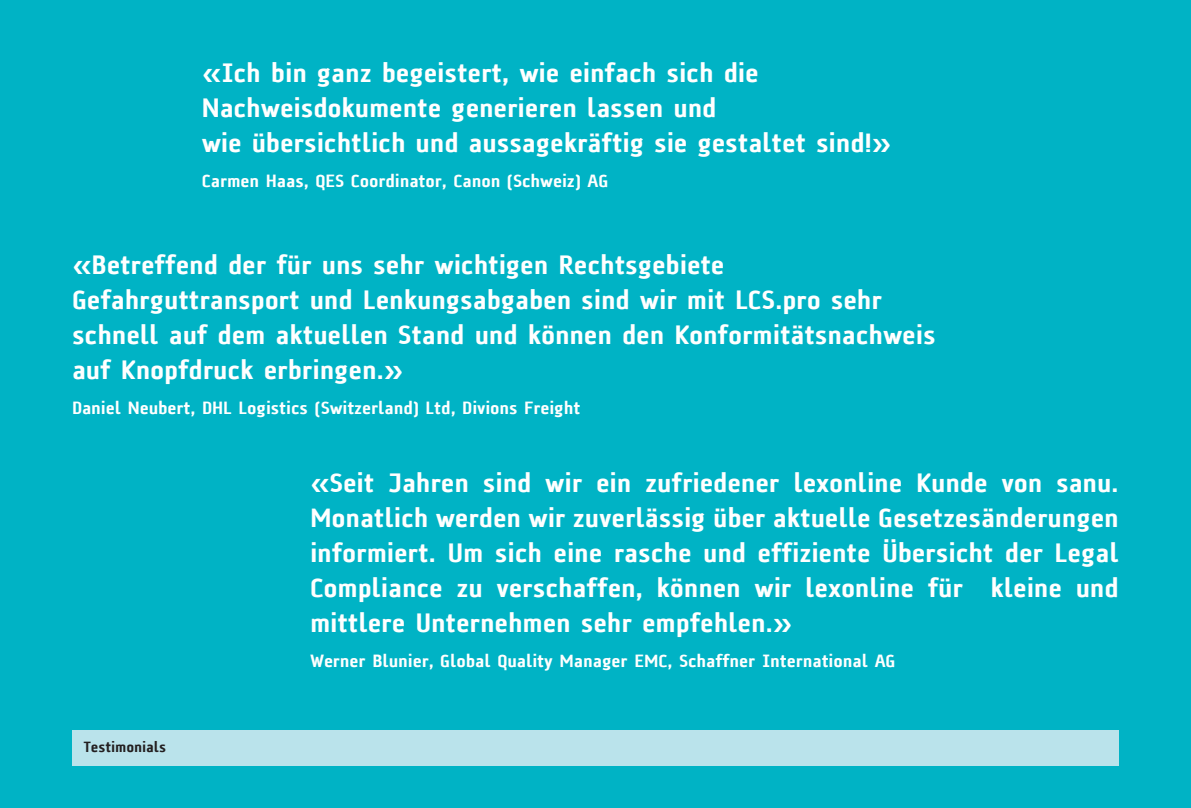
<style>
.page{position:relative;width:1191px;height:808px;background:#00b3c5}
.page>*{position:absolute;margin:0;border:0;box-sizing:border-box;transform-origin:0 0}
.t1{font:900 27px/35px "A Asanu";letter-spacing:-.01em;color:#fff}
.t2{font:900 18px "A Asanu";letter-spacing:-.01em;color:#fff}
.t3{font:900 15px "A Asanu";letter-spacing:-.01em;color:#231f20}
</style>
<div class="page">
<div style="left:72px;top:730px;width:1047px;height:36px;background:#bae3eb"></div>
<p class="t1" style="left:202px;top:55px;width:691px">«Ich bin ganz begeistert, wie einfach sich die<br>Nachweisdokumente generieren lassen und<br>wie übersichtlich und aussagekräftig sie gestaltet sind!»</p>
<p class="t2" style="left:202px;top:171px;width:408px">Carmen Haas, QES Coordinator, Canon (Schweiz) AG</p>
<p class="t1" style="left:72px;top:247px;width:865px">«Betreffend der für uns sehr wichtigen Rechtsgebiete Gefahrguttransport und Lenkungsabgaben sind wir mit LCS.pro sehr schnell auf dem aktuellen Stand und können den Konformitätsnachweis auf Knopfdruck erbringen.»</p>
<p class="t2" style="left:72px;top:397px;width:510px">Daniel Neubert, DHL Logistics (Switzerland) Ltd, Divions Freight</p>
<p class="t3" style="left:83px;top:738px;width:84px">Testimonials</p>
<p class="t1" style="left:310px;top:465px;width:810px;text-align:justify">«Seit Jahren sind wir ein zufriedener lexonline Kunde von sanu.<br>Monatlich werden wir zuverlässig über aktuelle Gesetzesänderungen informiert. Um sich eine rasche und effiziente Übersicht der Legal Compliance zu verschaffen, können wir lexonline für kleine und mittlere Unternehmen sehr empfehlen.»</p>
<p class="t2" style="left:310px;top:651px;width:587px">Werner Blunier, Global Quality Manager EMC, Schaffner International AG</p>
</div>
